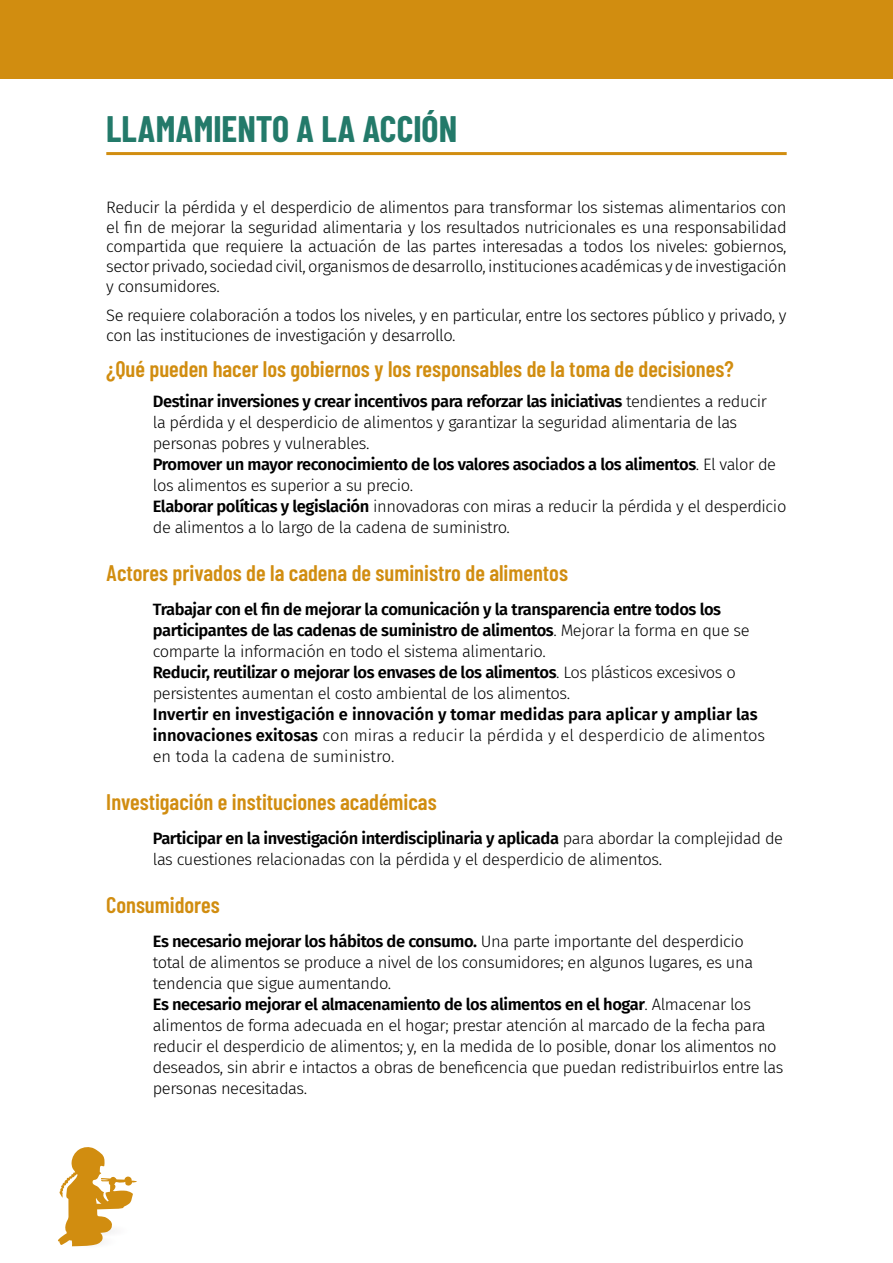
<style>
.page{position:relative;width:893px;height:1263px;background:#fff}
.page>*{position:absolute;margin:0;border:0;box-sizing:border-box;transform-origin:0 0}
.t1{font:700 36px "Barlow Condensed";color:#237a6a}
.t2{font:600 22.5px "Barlow Condensed";color:#d18d10}
.t3{font:300 16.5px/21px "Fira Sans";letter-spacing:-.025em;color:#000}
.t4{font:600 16.5px/21px "Fira Sans";letter-spacing:-.025em;color:#000}
.t5{font:600 16.5px/21px "Fira Sans";color:#000}
.s1{font-weight:400;color:#fff}
.s2{font-weight:600}
.s3{font-weight:300}
</style>
<div class="page">
<div style="left:0;top:0;width:893px;height:79px;background:#d18d10"></div>
<svg style="left:58px;top:1147px;width:79px;height:100px"></svg>
<hr style="left:106px;top:152px;width:681px;height:3px;background:#d18d10">
<h1 class="t1" style="left:106px;top:107px;width:352px">LLAMAMIENTO A LA ACCIÓN</h1>
<p class="t3" style="left:106px;top:197px;width:682px;line-height:19.8px;text-align:justify">Reducir la pérdida y el desperdicio de alimentos para transformar los sistemas alimentarios con el fin de mejorar la seguridad alimentaria y los resultados nutricionales es una responsabilidad compartida que requiere la actuación de las partes interesadas a todos los niveles: gobiernos, sector privado, sociedad civil, organismos de desarrollo, instituciones académicas y de investigación y consumidores.</p>
<p class="t3" style="left:106px;top:305px;width:682px;line-height:19.8px">Se requiere colaboración a todos los niveles, y en particular, entre los sectores público y privado, y con las instituciones de investigación y desarrollo.</p>
<h2 class="t2" style="left:106px;top:354px;width:629px">¿Qué pueden hacer los gobiernos y los responsables de la toma de decisiones?</h2>
<p class="t3" style="left:153px;top:390px;width:616px;text-indent:-20px"><span class="s1">•</span> <span class="s2">Destinar inversiones y crear incentivos para reforzar las iniciativas</span> tendientes a reducir la pérdida y el desperdicio de alimentos y garantizar la seguridad alimentaria de las personas pobres y vulnerables.</p>
<p class="t4" style="left:153px;top:452px;width:625px;text-indent:-20px"><span class="s1">•</span> Promover un mayor reconocimiento de los valores asociados a los alimentos<span class="s3">. El valor de los alimentos es superior a su precio.</span></p>
<p class="t3" style="left:153px;top:495px;width:635px;text-indent:-20px"><span class="s1">•</span> <span class="s2">Elaborar políticas y legislación</span> innovadoras con miras a reducir la pérdida y el desperdicio de alimentos a lo largo de la cadena de suministro.</p>
<h2 class="t2" style="left:106px;top:559px;width:463px">Actores privados de la cadena de suministro de alimentos</h2>
<p class="t4" style="left:153px;top:597px;width:598px;text-indent:-20px"><span class="s1">•</span> Trabajar con el fin de mejorar la comunicación y la transparencia entre todos los participantes de las cadenas de suministro de alimentos<span class="s3">. Mejorar la forma en que se comparte la información en todo el sistema alimentario.</span></p>
<p class="t3" style="left:153px;top:661px;width:584px;text-indent:-20px"><span class="s1">•</span> <span class="s2">Reducir, reutilizar o mejorar los envases de los alimentos</span>. Los plásticos excesivos o persistentes aumentan el costo ambiental de los alimentos.</p>
<p class="t5" style="left:153px;top:702px;width:614px;text-indent:-20px"><span class="s1">•</span> Invertir en investigación e innovación y tomar medidas para aplicar y ampliar las innovaciones exitosas <span class="s3">con miras a reducir la pérdida y el desperdicio de alimentos en toda la cadena de suministro.</span></p>
<h2 class="t2" style="left:106px;top:788px;width:332px">Investigación e instituciones académicas</h2>
<p class="t3" style="left:153px;top:827px;width:632px;text-indent:-20px"><span class="s1">•</span> <span class="s2">Participar en la investigación interdisciplinaria y aplicada</span> para abordar la complejidad de las cuestiones relacionadas con la pérdida y el desperdicio de alimentos.</p>
<h2 class="t2" style="left:106px;top:891px;width:115px">Consumidores</h2>
<p class="t3" style="left:153px;top:930px;width:602px;text-indent:-20px"><span class="s1">•</span> <span class="s2">Es necesario mejorar los hábitos de consumo.</span> Una parte importante del desperdicio total de alimentos se produce a nivel de los consumidores; en algunos lugares, es una tendencia que sigue aumentando.</p>
<p class="t3" style="left:153px;top:993px;width:632px;text-indent:-20px"><span class="s1">•</span> <span class="s2">Es necesario mejorar el almacenamiento de los alimentos en el hogar</span>. Almacenar los alimentos de forma adecuada en el hogar; prestar atención al marcado de la fecha para reducir el desperdicio de alimentos; y, en la medida de lo posible, donar los alimentos no deseados, sin abrir e intactos a obras de beneficencia que puedan redistribuirlos entre las personas necesitadas.</p>
</div>
